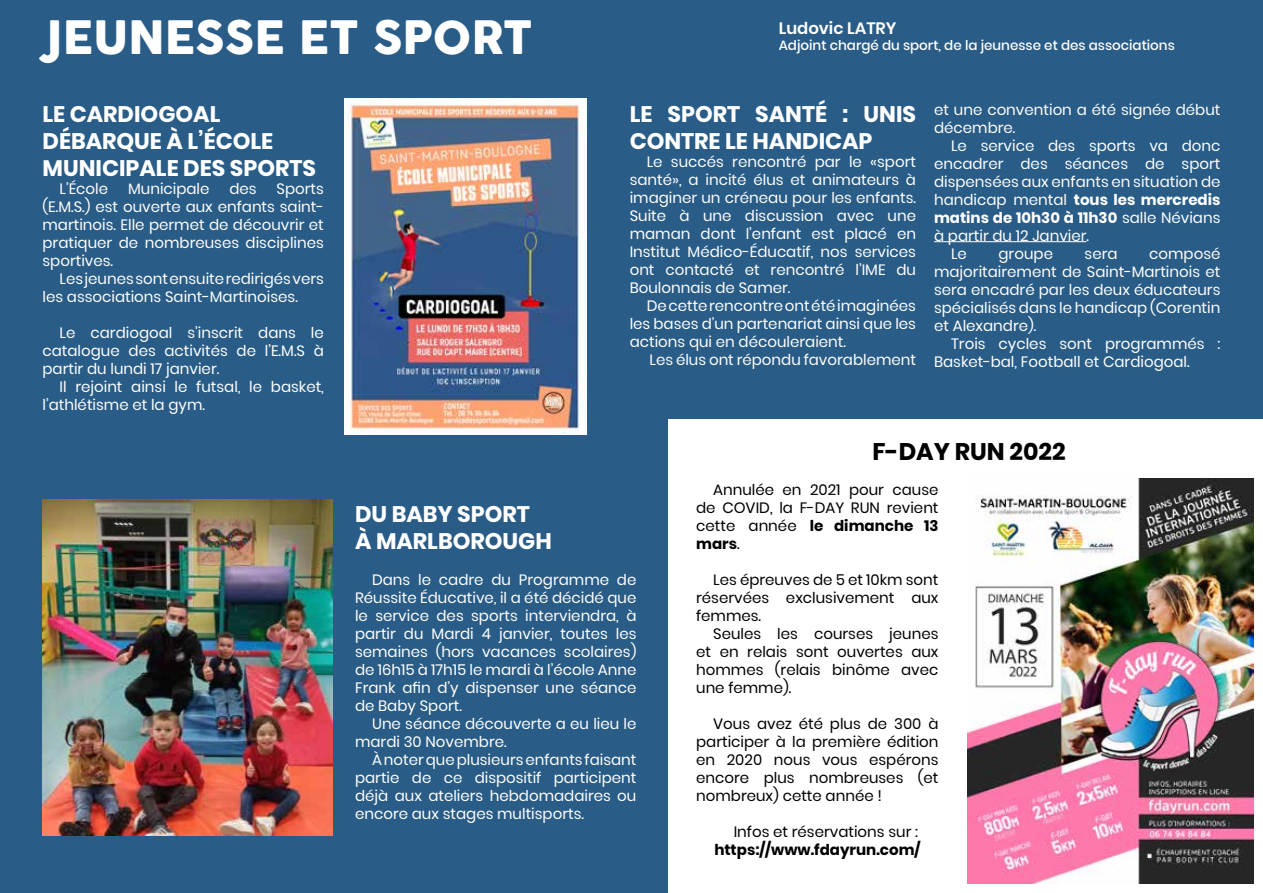
<style>
.page{position:relative;width:1263px;height:893px;background:#fff}
.page>*{position:absolute;margin:0;border:0;box-sizing:border-box;transform-origin:0 0}
.t1{font:45px "Cocogoose";color:#fff}
.t2{font:700 24px "Poppins";color:#000}
.t3{font:700 22.5px/27px "Poppins";color:#fff}
.t4{font:600 16.5px "Poppins";color:#fff}
.t5{font:15px/18px "Poppins";color:#fff;text-align:justify}
.t6{font:15px/18px "Poppins";color:#000;text-align:justify}
.t7{font:700 15px "Poppins";color:#fff}
.t8{font:700 15px "Poppins";color:#000}
.t9{font:500 13.5px "Poppins";color:#fff}
.s1{font-weight:400}
.s2{font-weight:700}
</style>
<div class="page">
<div style="left:0;top:60px;width:668px;height:833px;background:#295c86"></div>
<div style="left:559px;top:0;width:704px;height:419px;background:#295c86"></div>
<div style="left:0;top:0;width:1263px;height:66px;background:#295c86"></div>
<hr style="left:1262px;top:0;width:1px;height:66px;background:#d97d97">
<img style="left:967px;top:479px;width:286px;height:405px">
<hr style="left:934px;top:241px;width:152px;height:1px;background:#fff">
<img style="left:345px;top:99px;width:241px;height:336px">
<img style="left:43px;top:500px;width:290px;height:336px">
<h1 class="t1" style="left:43px;top:6px;width:492px">JEUNESSE ET SPORT</h1>
<h3 class="t3" style="left:43px;top:101px;width:275px">LE CARDIOGOAL<br>DÉBARQUE À L’ÉCOLE<br>MUNICIPALE DES SPORTS</h3>
<p class="t5" style="left:60px;top:180px;width:50px">L’École</p>
<p class="t5" style="left:128px;top:180px;width:83px">Municipale</p>
<p class="t5" style="left:229px;top:180px;width:29px">des</p>
<p class="t5" style="left:43px;top:180px;width:283px;text-indent:234px">Sports (E.M.S.) est ouverte aux enfants saint&shy;martinois. Elle permet de découvrir et pratiquer de nombreuses disciplines sportives.</p>
<p class="t5" style="left:43px;top:270px;width:283px;text-indent:17px">Les jeunes sont ensuite redirigés vers les associations Saint-Martinoises.</p>
<p class="t5" style="left:43px;top:324px;width:283px;text-indent:17px">Le cardiogoal s’inscrit dans le catalogue des activités de l’E.M.S à partir du lundi 17 janvier.</p>
<p class="t5" style="left:43px;top:378px;width:283px;text-indent:17px">Il rejoint ainsi le futsal, le basket, l’athlétisme et la gym.</p>
<p class="t4" style="left:779px;top:18px;width:119px">Ludovic LATRY</p>
<p class="t9" style="left:779px;top:37px;width:398px">Adjoint chargé du sport, de la jeunesse et des associations</p>
<h3 class="t3" style="left:630px;top:101px;width:288px">LE SPORT SANTÉ : UNIS<br>CONTRE LE HANDICAP</h3>
<p class="t5" style="left:630px;top:153px;width:288px;text-indent:17px">Le succés rencontré par le «sport santé», a incité élus et animateurs à imaginer un créneau pour les enfants.<br>Suite à une discussion avec une maman dont l’enfant est placé en Institut Médico-Éducatif, nos services ont contacté et rencontré l’IME du Boulonnais de Samer.</p>
<p class="t5" style="left:630px;top:297px;width:288px;text-indent:17px">De cette rencontre ont été imaginées les bases d’un partenariat ainsi que les actions qui en découleraient.</p>
<p class="t5" style="left:649px;top:351px;width:268px">Les élus ont répondu favorablement</p>
<p class="t5" style="left:934px;top:100px;width:288px">et une convention a été signée début décembre.</p>
<p class="t5" style="left:951px;top:136px;width:271px">Le service des sports va donc</p>
<p class="t5" style="left:934px;top:154px;width:288px">encadrer des séances de sport</p>
<p class="t5" style="left:934px;top:172px;width:288px">dispensées aux enfants en situation de</p>
<p class="t7" style="left:934px;top:191px;width:288px"><span class="s1">handicap mental</span> tous les mercredis</p>
<p class="t7" style="left:934px;top:209px;width:288px">matins de 10h30 à 11h30 <span class="s1">salle Névians</span></p>
<p class="t5" style="left:934px;top:226px;width:157px">à partir du 12 Janvier.</p>
<p class="t5" style="left:951px;top:244px;width:17px">Le</p>
<p class="t5" style="left:998px;top:244px;width:56px">groupe</p>
<p class="t5" style="left:1084px;top:244px;width:34px">sera</p>
<p class="t5" style="left:934px;top:244px;width:288px;text-indent:215px">composé majoritairement de Saint-Martinois et sera encadré par les deux éducateurs spécialisés dans le handicap (Corentin et Alexandre).</p>
<p class="t5" style="left:934px;top:334px;width:288px;text-indent:17px">Trois cycles sont programmés :<br>Basket-bal, Football et Cardiogoal.</p>
<h2 class="t2" style="left:872px;top:438px;width:195px">F-DAY RUN 2022</h2>
<h3 class="t3" style="left:355px;top:501px;width:198px">DU BABY SPORT<br>À MARLBOROUGH</h3>
<p class="t5" style="left:355px;top:571px;width:283px;text-indent:17px">Dans le cadre du Programme de Réussite Éducative, il a été décidé que le service des sports interviendra, à partir du Mardi 4 janvier, toutes les semaines (hors vacances scolaires) de 16h15 à 17h15 le mardi à l’école Anne Frank afin d’y dispenser une séance de Baby Sport.</p>
<p class="t5" style="left:355px;top:715px;width:283px;text-indent:17px">Une séance découverte a eu lieu le mardi 30 Novembre.</p>
<p class="t5" style="left:355px;top:751px;width:283px;text-indent:17px">À noter que plusieurs enfants faisant partie de ce dispositif participent déjà aux ateliers hebdomadaires ou encore aux stages multisports.</p>
<p class="t6" style="left:696px;top:480px;width:244px;text-indent:17px">Annulée en 2021 pour cause de COVID, la F-DAY RUN revient cette année <span class="s2">le dimanche 13 mars</span>.</p>
<p class="t6" style="left:696px;top:570px;width:244px;text-indent:17px">Les épreuves de 5 et 10km sont réservées exclusivement aux femmes.</p>
<p class="t6" style="left:696px;top:624px;width:244px;text-indent:17px">Seules les courses jeunes et en relais sont ouvertes aux hommes (relais binôme avec une femme).</p>
<p class="t6" style="left:696px;top:714px;width:244px;text-indent:17px">Vous avez été plus de 300 à participer à la première édition en 2020 nous vous espérons encore plus nombreuses (et nombreux) cette année !</p>
<p class="t6" style="left:734px;top:822px;width:186px">Infos et réservations sur :</p>
<p class="t8" style="left:714px;top:841px;width:208px">https://www.fdayrun.com/</p>
</div>
